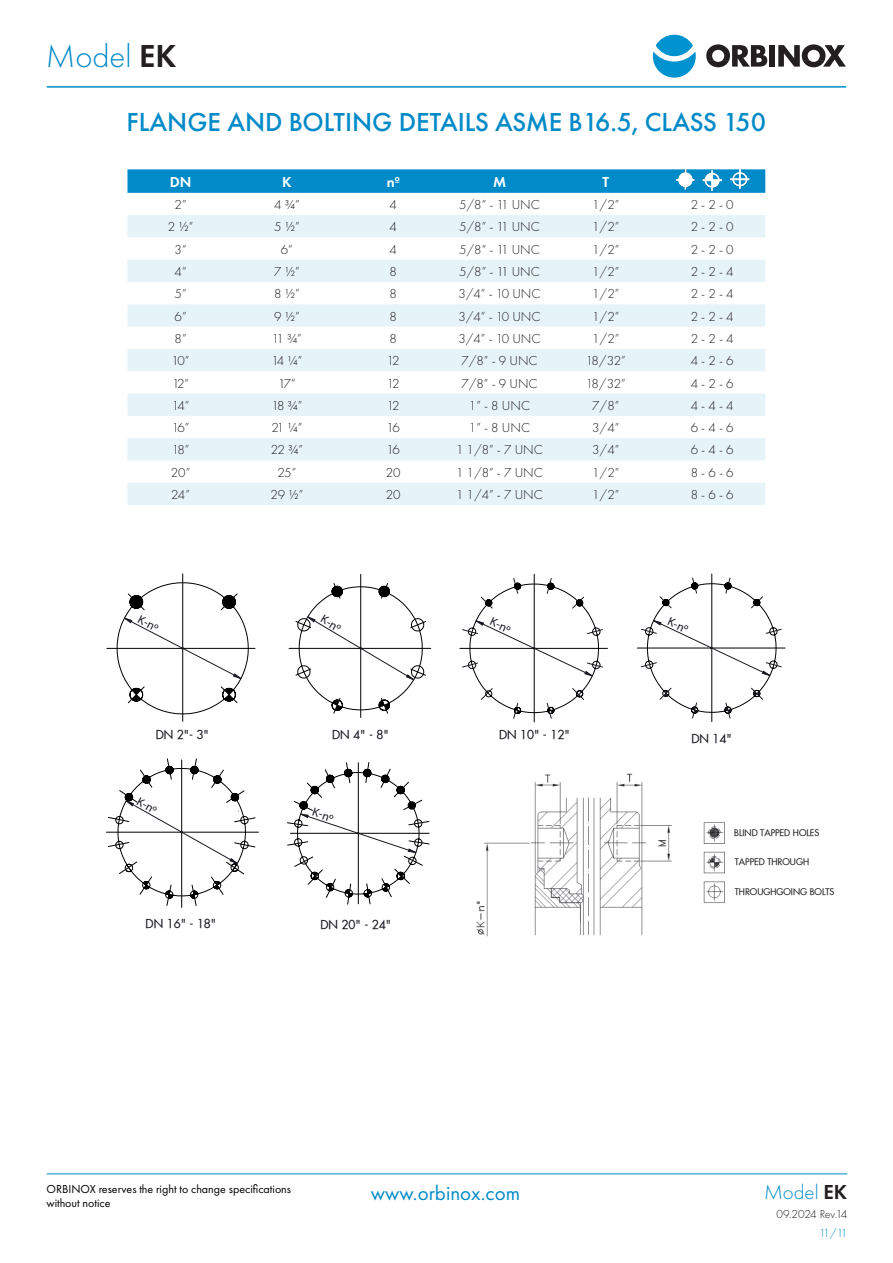
<style>
.page{position:relative;width:893px;height:1263px;background:#fff}
.page>*{position:absolute;margin:0;border:0;box-sizing:border-box;transform-origin:0 0}
.Modelo{font:300 33px "Futura PT";color:#008ac8}
.títulos_n1{font:500 27px "Futura PT";color:#008ac8}
.t1{font:21px "Futura PT";color:#008ac8}
.Modelo_folio{font:300 21px "Futura PT";color:#008ac8}
.t_encabezado{font:600 15px "Futura PT";color:#fff}
.t_cuerpo{font:300 13.5px "Futura PT";color:#231f20}
.t2{font:12.15px "Futura";color:#191924}
.t3{font:12.15px "Arial";color:#191924}
.base{font:12px "Futura PT";color:#000}
.base-2{font:300 12px "Futura PT";letter-spacing:-.04em;color:#231f20}
.base-3{font:300 12px "Futura PT";color:#008ac8}
.t4{font:9px "Futura";color:#231f20}
.s1{font-weight:600;color:#231f20}
</style>
<div class="page">
<hr style="left:47px;top:1173px;width:800px;height:1px;background:#008ac8">
<hr style="left:47px;top:86px;width:799px;height:2px;background:#008ac8">
<div style="left:656px;top:35px;width:37px;height:21px;background:#0093d0;border-radius:50%"></div>
<svg style="left:653px;top:51px;width:43px;height:27px"></svg>
<svg style="left:706px;top:44px;width:61px;height:23px"></svg>
<div style="left:770px;top:45px;width:5px;height:22px;background:#231f20"></div>
<svg style="left:778px;top:44px;width:68px;height:23px"></svg>
<svg style="left:127px;top:169px;width:638px;height:24px;background:#068cc9"></svg>
<svg style="left:127px;top:215px;width:638px;height:290px;fill:#e6f3f9"></svg>
<hr style="left:182px;top:574px;width:1px;height:147px;background:#000">
<hr style="left:107px;top:648px;width:148px;height:1px;background:#000">
<hr style="left:360px;top:574px;width:1px;height:143px;background:#000">
<hr style="left:289px;top:648px;width:142px;height:1px;background:#000">
<svg style="left:117px;top:583px;width:131px;height:131px"></svg>
<hr style="left:534px;top:574px;width:1px;height:148px;background:#000">
<svg style="left:106px;top:758px;width:153px;height:150px"></svg>
<hr style="left:711px;top:574px;width:1px;height:148px;background:#000">
<hr style="left:637px;top:648px;width:148px;height:1px;background:#000">
<svg style="left:300px;top:578px;width:481px;height:267px"></svg>
<svg style="left:287px;top:762px;width:142px;height:142px"></svg>
<hr style="left:57px;top:540px;width:777px;height:1px;background:#000">
<hr style="left:57px;top:540px;width:1px;height:432px;background:#000">
<hr style="left:57px;top:1101px;width:777px;height:1px;background:#000">
<hr style="left:892px;top:540px;width:1px;height:432px;background:#000">
<svg style="left:645px;top:583px;width:132px;height:130px"></svg>
<img style="left:458px;top:761px;width:277px;height:176px">
<div style="left:497px;top:893px;width:37px;height:48px;background:#fff"></div>
<img style="left:676px;top:170px;width:21px;height:21px">
<img style="left:700px;top:169px;width:23px;height:22px">
<img style="left:729px;top:169px;width:23px;height:22px">
<p class="Modelo" style="left:46px;top:37px;width:132px">Model <span class="s1">EK</span></p>
<p class="títulos_n1" style="left:127px;top:106px;width:641px">FLANGE AND BOLTING DETAILS ASME B16.5, CLASS 150</p>
<p class="t_encabezado" style="left:170px;top:172px;width:23px">DN</p>
<p class="t_encabezado" style="left:282px;top:172px;width:11px">K</p>
<p class="t_encabezado" style="left:387px;top:172px;width:15px">nº</p>
<p class="t_encabezado" style="left:493px;top:172px;width:15px">M</p>
<p class="t_encabezado" style="left:602px;top:172px;width:8px">T</p>
<p class="t_cuerpo" style="left:175px;top:197px;width:14px">2”</p>
<p class="t_cuerpo" style="left:274px;top:197px;width:27px">4 ¾”</p>
<p class="t_cuerpo" style="left:390px;top:197px;width:9px">4</p>
<p class="t_cuerpo" style="left:459px;top:197px;width:82px">5/8” - 11 UNC</p>
<p class="t_cuerpo" style="left:592px;top:197px;width:29px">1/2”</p>
<p class="t_cuerpo" style="left:691px;top:197px;width:44px">2 - 2 - 0</p>
<p class="t_cuerpo" style="left:168px;top:219px;width:27px">2 ½”</p>
<p class="t_cuerpo" style="left:274px;top:219px;width:27px">5 ½”</p>
<p class="t_cuerpo" style="left:390px;top:219px;width:9px">4</p>
<p class="t_cuerpo" style="left:459px;top:219px;width:82px">5/8” - 11 UNC</p>
<p class="t_cuerpo" style="left:592px;top:219px;width:29px">1/2”</p>
<p class="t_cuerpo" style="left:691px;top:219px;width:44px">2 - 2 - 0</p>
<p class="t_cuerpo" style="left:175px;top:242px;width:14px">3”</p>
<p class="t_cuerpo" style="left:281px;top:242px;width:14px">6”</p>
<p class="t_cuerpo" style="left:390px;top:242px;width:9px">4</p>
<p class="t_cuerpo" style="left:459px;top:242px;width:82px">5/8” - 11 UNC</p>
<p class="t_cuerpo" style="left:592px;top:242px;width:29px">1/2”</p>
<p class="t_cuerpo" style="left:691px;top:242px;width:44px">2 - 2 - 0</p>
<p class="t_cuerpo" style="left:175px;top:264px;width:14px">4”</p>
<p class="t_cuerpo" style="left:274px;top:264px;width:27px">7 ½”</p>
<p class="t_cuerpo" style="left:390px;top:264px;width:9px">8</p>
<p class="t_cuerpo" style="left:459px;top:264px;width:82px">5/8” - 11 UNC</p>
<p class="t_cuerpo" style="left:592px;top:264px;width:29px">1/2”</p>
<p class="t_cuerpo" style="left:691px;top:264px;width:44px">2 - 2 - 4</p>
<p class="t_cuerpo" style="left:175px;top:286px;width:14px">5”</p>
<p class="t_cuerpo" style="left:274px;top:286px;width:27px">8 ½”</p>
<p class="t_cuerpo" style="left:390px;top:286px;width:9px">8</p>
<p class="t_cuerpo" style="left:458px;top:286px;width:84px">3/4” - 10 UNC</p>
<p class="t_cuerpo" style="left:592px;top:286px;width:29px">1/2”</p>
<p class="t_cuerpo" style="left:691px;top:286px;width:44px">2 - 2 - 4</p>
<p class="t_cuerpo" style="left:175px;top:308px;width:14px">6”</p>
<p class="t_cuerpo" style="left:274px;top:308px;width:27px">9 ½”</p>
<p class="t_cuerpo" style="left:390px;top:308px;width:9px">8</p>
<p class="t_cuerpo" style="left:458px;top:308px;width:84px">3/4” - 10 UNC</p>
<p class="t_cuerpo" style="left:592px;top:308px;width:29px">1/2”</p>
<p class="t_cuerpo" style="left:691px;top:308px;width:44px">2 - 2 - 4</p>
<p class="t_cuerpo" style="left:175px;top:331px;width:14px">8”</p>
<p class="t_cuerpo" style="left:272px;top:331px;width:31px">11 ¾”</p>
<p class="t_cuerpo" style="left:390px;top:331px;width:9px">8</p>
<p class="t_cuerpo" style="left:458px;top:331px;width:84px">3/4” - 10 UNC</p>
<p class="t_cuerpo" style="left:592px;top:331px;width:29px">1/2”</p>
<p class="t_cuerpo" style="left:691px;top:331px;width:44px">2 - 2 - 4</p>
<p class="t_cuerpo" style="left:172px;top:353px;width:19px">10”</p>
<p class="t_cuerpo" style="left:271px;top:353px;width:32px">14 ¼”</p>
<p class="t_cuerpo" style="left:387px;top:353px;width:14px">12</p>
<p class="t_cuerpo" style="left:461px;top:353px;width:78px">7/8” - 9 UNC</p>
<p class="t_cuerpo" style="left:586px;top:353px;width:41px">18/32”</p>
<p class="t_cuerpo" style="left:691px;top:353px;width:44px">4 - 2 - 6</p>
<p class="t_cuerpo" style="left:172px;top:375px;width:19px">12”</p>
<p class="t_cuerpo" style="left:278px;top:375px;width:19px">17”</p>
<p class="t_cuerpo" style="left:387px;top:375px;width:14px">12</p>
<p class="t_cuerpo" style="left:461px;top:375px;width:78px">7/8” - 9 UNC</p>
<p class="t_cuerpo" style="left:586px;top:375px;width:41px">18/32”</p>
<p class="t_cuerpo" style="left:691px;top:375px;width:44px">4 - 2 - 6</p>
<p class="t_cuerpo" style="left:172px;top:398px;width:19px">14”</p>
<p class="t_cuerpo" style="left:271px;top:398px;width:33px">18 ¾”</p>
<p class="t_cuerpo" style="left:387px;top:398px;width:14px">12</p>
<p class="t_cuerpo" style="left:469px;top:398px;width:63px">1” - 8 UNC</p>
<p class="t_cuerpo" style="left:592px;top:398px;width:29px">7/8”</p>
<p class="t_cuerpo" style="left:691px;top:398px;width:44px">4 - 4 - 4</p>
<p class="t_cuerpo" style="left:172px;top:420px;width:19px">16”</p>
<p class="t_cuerpo" style="left:271px;top:420px;width:32px">21 ¼”</p>
<p class="t_cuerpo" style="left:387px;top:420px;width:15px">16</p>
<p class="t_cuerpo" style="left:469px;top:420px;width:63px">1” - 8 UNC</p>
<p class="t_cuerpo" style="left:592px;top:420px;width:29px">3/4”</p>
<p class="t_cuerpo" style="left:691px;top:420px;width:44px">6 - 4 - 6</p>
<p class="t_cuerpo" style="left:172px;top:442px;width:19px">18”</p>
<p class="t_cuerpo" style="left:271px;top:442px;width:34px">22 ¾”</p>
<p class="t_cuerpo" style="left:387px;top:442px;width:15px">16</p>
<p class="t_cuerpo" style="left:456px;top:442px;width:88px">1 1/8” - 7 UNC</p>
<p class="t_cuerpo" style="left:592px;top:442px;width:29px">3/4”</p>
<p class="t_cuerpo" style="left:691px;top:442px;width:44px">6 - 4 - 6</p>
<p class="t_cuerpo" style="left:171px;top:465px;width:21px">20”</p>
<p class="t_cuerpo" style="left:278px;top:465px;width:20px">25”</p>
<p class="t_cuerpo" style="left:386px;top:465px;width:16px">20</p>
<p class="t_cuerpo" style="left:456px;top:465px;width:88px">1 1/8” - 7 UNC</p>
<p class="t_cuerpo" style="left:592px;top:465px;width:29px">1/2”</p>
<p class="t_cuerpo" style="left:691px;top:465px;width:44px">8 - 6 - 6</p>
<p class="t_cuerpo" style="left:171px;top:487px;width:20px">24”</p>
<p class="t_cuerpo" style="left:270px;top:487px;width:34px">29 ½”</p>
<p class="t_cuerpo" style="left:386px;top:487px;width:16px">20</p>
<p class="t_cuerpo" style="left:456px;top:487px;width:88px">1 1/4” - 7 UNC</p>
<p class="t_cuerpo" style="left:592px;top:487px;width:29px">1/2”</p>
<p class="t_cuerpo" style="left:691px;top:487px;width:44px">8 - 6 - 6</p>
<p class="t3" style="left:142px;top:612px;width:23px;rotate:27deg">K-nº</p>
<p class="t3" style="left:326px;top:611px;width:23px;rotate:31deg">K-nº</p>
<p class="t3" style="left:494px;top:614px;width:23px;rotate:25deg">K-nº</p>
<p class="t2" style="left:156px;top:726px;width:55px">DN 2"- 3"</p>
<p class="t2" style="left:332px;top:726px;width:58px">DN 4" - 8"</p>
<p class="t2" style="left:499px;top:726px;width:72px">DN 10" - 12"</p>
<p class="t3" style="left:141px;top:793px;width:23px;rotate:29deg">K-nº</p>
<p class="t3" style="left:315px;top:804px;width:23px;rotate:19deg">K-nº</p>
<p class="t2" style="left:146px;top:915px;width:72px">DN 16" - 18"</p>
<p class="t2" style="left:320px;top:916px;width:72px">DN 20" - 24"</p>
<p class="t3" style="left:672px;top:614px;width:23px;rotate:25deg">K-nº</p>
<p class="t2" style="left:691px;top:731px;width:42px">DN 14"</p>
<p class="t4" style="left:734px;top:827px;width:87px">BLIND TAPPED HOLES</p>
<p class="t4" style="left:735px;top:856px;width:76px">TAPPED THROUGH</p>
<p class="t4" style="left:735px;top:886px;width:101px">THROUGHGOING BOLTS</p>
<p class="base" style="left:47px;top:1182px;width:246px">ORBINOX reserves the right to change specifications</p>
<h3 class="t1" style="left:371px;top:1180px;width:151px">www.orbinox.com</h3>
<p class="base" style="left:47px;top:1196px;width:65px">without notice</p>
<p class="Modelo_folio" style="left:764px;top:1180px;width:85px">Model <span class="s1">EK</span></p>
<p class="base-2" style="left:776px;top:1207px;width:72px">09.2024 Rev.14</p>
<p class="base-3" style="left:819px;top:1226px;width:30px">11/11</p>
</div>
